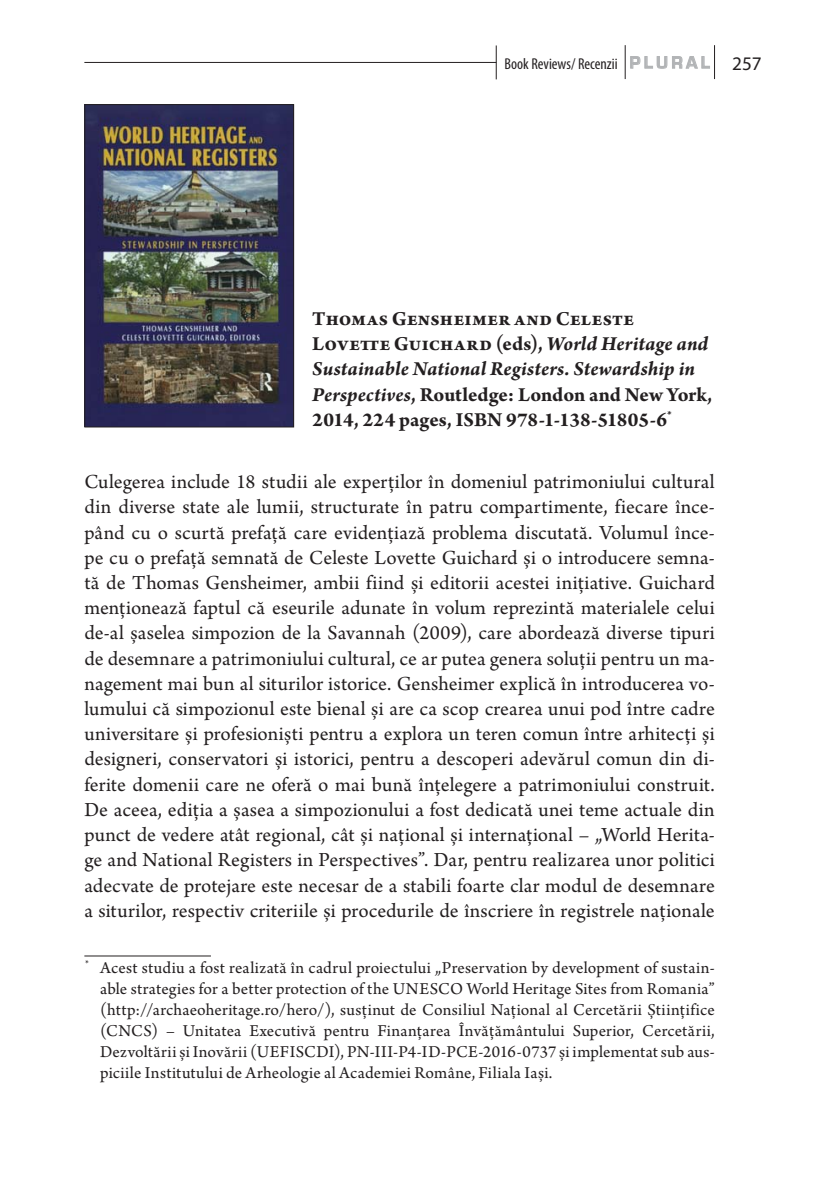
<style>
.page{position:relative;width:819px;height:1191px;background:#fff}
.page>*{position:absolute;margin:0;border:0;box-sizing:border-box;transform-origin:0 0}
.t1{font:21px/25.2px "Arno Pro";letter-spacing:.015em;color:#231f20;text-align:justify}
.t2{font:700 21px/25.2px "Arno Pro";letter-spacing:.01em;color:#231f20}
.t3{font:17.5px/21px "Arno Pro";letter-spacing:.02em;color:#231f20;text-align:justify}
.t4{font:condensed 15.75px "Myriad Pro";color:#231f20}
.s1{font-family:"Eurostile";font-weight:700;font-stretch:normal;font-size:17.5px;color:#b2b4b6}
.s2{font-stretch:normal;font-size:19.25px}
.s3{font-style:italic}
</style>
<div class="page">
<hr style="left:714px;top:45px;width:1px;height:34px;background:#231f20">
<hr style="left:625px;top:45px;width:1px;height:34px;background:#231f20">
<hr style="left:496px;top:45px;width:1px;height:34px;background:#231f20">
<hr style="left:84px;top:62px;width:412px;height:1px;background:#231f20">
<img style="left:86px;top:106px;width:206px;height:319px">
<div style="left:84px;top:104px;width:210px;height:323px;border:1px solid #231f20"></div>
<hr style="left:84px;top:955px;width:127px;height:1px;background:#231f20">
<p class="t4" style="left:504px;top:58px;width:259px">Book Reviews/ Recenzii <span class="s1">P L U R A L</span> <span class="s2">257</span></p>
<p class="t2" style="left:312px;top:307px;width:401px">Thomas Gensheimer and Celeste Lovette Guichard (eds), <span class="s3">World Heritage and Sustainable National Registers. Stewardship in Perspectives</span>, Routledge: London and New York, 2014, 224 pages, ISBN 978-1-138-51805-6<sup>*</sup></p>
<p class="t1" style="left:84px;top:470px;width:632px">Culegerea include 18 studii ale experților în domeniul patrimoniului cultural din diverse state ale lumii, structurate în patru compartimente, fiecare înce&shy;pând cu o scurtă prefață care evidențiază problema discutată. Volumul înce&shy;pe cu o prefață semnată de Celeste Lovette Guichard și o introducere semna&shy;tă de Thomas Gensheimer, ambii fiind și editorii acestei inițiative. Guichard menționează faptul că eseurile adunate în volum reprezintă materialele celui de-al șaselea simpozion de la Savannah (2009), care abordează diverse tipuri de desemnare a patrimoniului cultural, ce ar putea genera soluții pentru un ma&shy;nagement mai bun al siturilor istorice. Gensheimer explică în introducerea vo&shy;lumului că simpozionul este bienal și are ca scop crearea unui pod între cadre universitare și profesioniști pentru a explora un teren comun între arhitecți și designeri, conservatori și istorici, pentru a descoperi adevărul comun din di&shy;ferite domenii care ne oferă o mai bună înțelegere a patrimoniului construit.<br>De aceea, ediția a șasea a simpozionului a fost dedicată unei teme actuale din punct de vedere atât regional, cât și național și internațional – „World Herita&shy;ge and National Registers in Perspectives”. Dar, pentru realizarea unor politici adecvate de protejare este necesar de a stabili foarte clar modul de desemnare a siturilor, respectiv criteriile și procedurile de înscriere în registrele naționale</p>
<p class="t3" style="left:100px;top:958px;width:616px;text-indent:-15px"><sup>*</sup> Acest studiu a fost realizată în cadrul proiectului „Preservation by development of sustain&shy;able strategies for a better protection of the UNESCO World Heritage Sites from Romania” (http://archaeoheritage.ro/hero/), susținut de Consiliul Național al Cercetării Științifice (CNCS) – Unitatea Executivă pentru Finanțarea Învățământului Superior, Cercetării, Dezvoltării și Inovării (UEFISCDI), PN-III-P4-ID-PCE-2016-0737 și implementat sub aus&shy;piciile Institutului de Arheologie al Academiei Române, Filiala Iași.</p>
</div>
